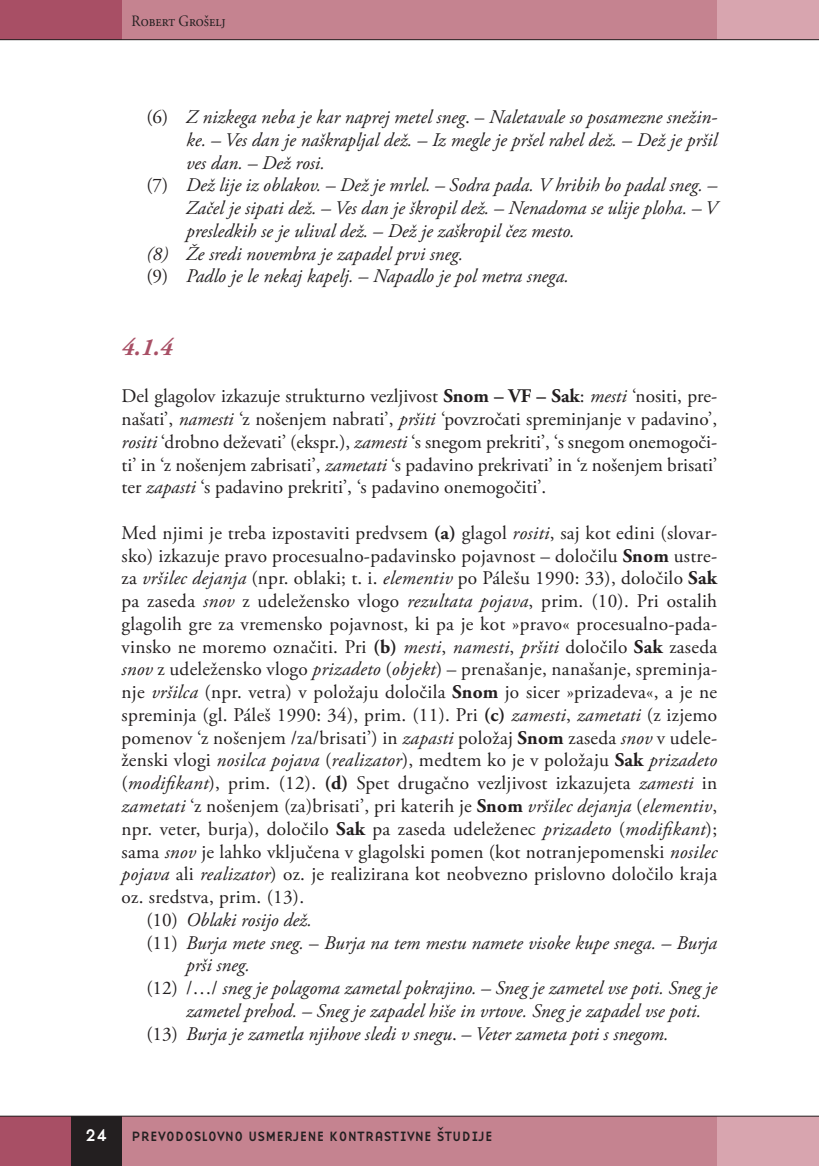
<style>
.page{position:relative;width:819px;height:1166px;background:#fff}
.page>*{position:absolute;margin:0;border:0;box-sizing:border-box;transform-origin:0 0}
.t1{font:italic 700 24.5px "Adobe Garamond Pro";color:#a84f65}
.t2{font:19.25px/22.8px "Adobe Garamond Pro";letter-spacing:.01em;color:#231f20;text-align:justify}
.t3{font:italic 19.25px "Adobe Garamond Pro";color:#231f20}
.t4{font:17.5px "Base Nine";color:#fff}
.t5{font:15.75px "Adobe Garamond Pro";color:#231f20;scale:.9 1}
.t6{font:14px "Base Nine";color:#231f20}
.s1{font-style:normal}
.s2{font-weight:700}
.s3{font-style:italic}
</style>
<div class="page">
<div style="left:0;top:1116px;width:71px;height:50px;background:#a84f65"></div>
<div style="left:122px;top:1116px;width:620px;height:50px;background:#c58390"></div>
<div style="left:71px;top:1116px;width:51px;height:50px;background:#231f20"></div>
<div style="left:717px;top:1116px;width:101px;height:50px;background:#d8a5af"></div>
<div style="left:120px;top:0;width:597px;height:40px;background:#c58390"></div>
<div style="left:717px;top:0;width:101px;height:40px;background:#d8a5af"></div>
<div style="left:0;top:0;width:122px;height:40px;background:#a84f65"></div>
<hr style="left:0;top:39px;width:818px;height:1px;background:#231f20">
<hr style="left:0;top:1116px;width:818px;height:1px;background:#231f20">
<p class="t5" style="left:132px;top:11px;width:106px">Robert Grošelj</p>
<p class="t3" style="left:146px;top:105px;width:572px"><span class="s1">(6)</span> Z nizkega neba je kar naprej metel sneg<span class="s1">. –</span> Naletavale so posamezne snežin-</p>
<p class="t3" style="left:186px;top:128px;width:532px">ke. – Ves dan je naškrapljal dež. – Iz megle je pršel rahel dež. – Dež je pršil</p>
<p class="t3" style="left:186px;top:151px;width:140px">ves dan. – Dež rosi.</p>
<p class="t3" style="left:146px;top:174px;width:572px"><span class="s1">(7)</span> Dež lije iz oblakov. – Dež je mrlel. – Sodra pada. V hribih bo padal sneg. –</p>
<p class="t3" style="left:186px;top:196px;width:532px">Začel je sipati dež. – Ves dan je škropil dež. – Nenadoma se ulije ploha. – V</p>
<p class="t3" style="left:186px;top:219px;width:390px">presledkih se je ulival dež. – Dež je zaškropil čez mesto.</p>
<p class="t3" style="left:146px;top:242px;width:318px">(8) Že sredi novembra je zapadel prvi sneg.</p>
<p class="t3" style="left:146px;top:265px;width:424px"><span class="s1">(9)</span> Padlo je le nekaj kapelj. – Napadlo je pol metra snega.</p>
<p class="t1" style="left:122px;top:333px;width:52px">4.1.4</p>
<p class="t2" style="left:121px;top:385px;width:597px">Del glagolov izkazuje strukturno vezljivost <span class="s2">Snom – VF – Sak</span>: <span class="s3">mesti</span> ‘nositi, pre&shy;našati’, <span class="s3">namesti</span> ‘z nošenjem nabrati’, <span class="s3">pršiti</span> ‘povzročati spreminjanje v padavino’, <span class="s3">rositi</span> ‘drobno deževati’ (ekspr.), <span class="s3">zamesti</span> ‘s snegom prekriti’, ‘s snegom onemogoči&shy;ti’ in ‘z nošenjem zabrisati’, <span class="s3">zametati</span> ‘s padavino prekrivati’ in ‘z nošenjem brisati’ ter <span class="s3">zapasti</span> ‘s padavino prekriti’, ‘s padavino onemogočiti’.</p>
<p class="t2" style="left:121px;top:522px;width:597px">Med njimi je treba izpostaviti predvsem <span class="s2">(a)</span> glagol <span class="s3">rositi</span>, saj kot edini (slovar-</p>
<p class="t2" style="left:121px;top:545px;width:597px">sko) izkazuje pravo procesualno-padavinsko pojavnost – določilu <span class="s2">Snom</span> ustre-</p>
<p class="t2" style="left:121px;top:567px;width:597px">za <span class="s3">vršilec dejanja</span> (npr. oblaki; t. i. <span class="s3">elementiv</span> po Pálešu 1990: 33), določilo <span class="s2">Sak</span></p>
<p class="t2" style="left:121px;top:590px;width:597px">pa zaseda <span class="s3">snov</span> z udeležensko vlogo <span class="s3">rezultata pojava</span>, prim. (10). Pri ostalih</p>
<p class="t2" style="left:121px;top:613px;width:597px">glagolih gre za vremensko pojavnost, ki pa je kot »pravo« procesualno-pada-</p>
<p class="t2" style="left:121px;top:636px;width:597px">vinsko ne moremo označiti. Pri <span class="s2">(b)</span> <span class="s3">mesti</span>, <span class="s3">namesti</span>, <span class="s3">pršiti</span> določilo <span class="s2">Sak</span> zaseda</p>
<p class="t2" style="left:121px;top:658px;width:597px"><span class="s3">snov</span> z udeležensko vlogo <span class="s3">prizadeto</span> (<span class="s3">objekt</span>) – prenašanje, nanašanje, spreminja-</p>
<p class="t2" style="left:121px;top:681px;width:597px">nje <span class="s3">vršilca</span> (npr. vetra) v položaju določila <span class="s2">Snom</span> jo sicer »prizadeva«, a je ne</p>
<p class="t2" style="left:121px;top:704px;width:597px">spreminja (gl. Páleš 1990: 34), prim. (11). Pri <span class="s2">(c)</span> <span class="s3">zamesti</span>, <span class="s3">zametati</span> (z izjemo</p>
<p class="t2" style="left:121px;top:727px;width:597px">pomenov ‘z nošenjem /za/brisati’) in <span class="s3">zapasti</span> položaj <span class="s2">Snom</span> zaseda <span class="s3">snov</span> v udele-</p>
<p class="t2" style="left:121px;top:750px;width:597px">ženski vlogi <span class="s3">nosilca pojava</span> (<span class="s3">realizator</span>), medtem ko je v položaju <span class="s2">Sak</span> <span class="s3">prizadeto</span></p>
<p class="t2" style="left:121px;top:772px;width:597px">(<span class="s3">modifikant</span>), prim. (12). <span class="s2">(d)</span> Spet drugačno vezljivost izkazujeta <span class="s3">zamesti</span> in</p>
<p class="t2" style="left:121px;top:795px;width:597px"><span class="s3">zametati</span> ‘z nošenjem (za)brisati’, pri katerih je <span class="s2">Snom</span> <span class="s3">vršilec dejanja</span> (<span class="s3">elementiv</span>,</p>
<p class="t2" style="left:121px;top:818px;width:597px">npr. veter, burja), določilo <span class="s2">Sak</span> pa zaseda udeleženec <span class="s3">prizadeto</span> (<span class="s3">modifikant</span>);</p>
<p class="t2" style="left:121px;top:841px;width:597px">sama <span class="s3">snov</span> je lahko vključena v glagolski pomen (kot notranjepomenski <span class="s3">nosilec</span></p>
<p class="t2" style="left:121px;top:863px;width:597px"><span class="s3">pojava</span> ali <span class="s3">realizator</span>) oz. je realizirana kot neobvezno prislovno določilo kraja</p>
<p class="t2" style="left:121px;top:886px;width:184px">oz. sredstva, prim. (13).</p>
<p class="t3" style="left:146px;top:908px;width:167px"><span class="s1">(10)</span> Oblaki rosijo dež.</p>
<p class="t3" style="left:146px;top:931px;width:572px"><span class="s1">(11)</span> Burja mete sneg. <span class="s1">–</span> Burja na tem mestu namete visoke kupe snega. – Burja</p>
<p class="t3" style="left:186px;top:953px;width:65px">prši sneg.</p>
<p class="t3" style="left:146px;top:976px;width:572px"><span class="s1">(12) /…/</span> sneg je polagoma zametal pokrajino. – Sneg je zametel vse poti. Sneg je</p>
<p class="t3" style="left:186px;top:999px;width:516px">zametel prehod. – Sneg je zapadel hiše in vrtove. Sneg je zapadel vse poti.</p>
<p class="t3" style="left:146px;top:1022px;width:524px"><span class="s1">(13)</span> Burja je zametla njihove sledi v snegu<span class="s1">.</span> – Veter zameta poti s snegom.</p>
<p class="t4" style="left:85px;top:1123px;width:25px">24</p>
<p class="t6" style="left:131px;top:1126px;width:363px">PREVODOSLOVNO USMERJENE KONTRASTIVNE ŠTUDIJE</p>
</div>
